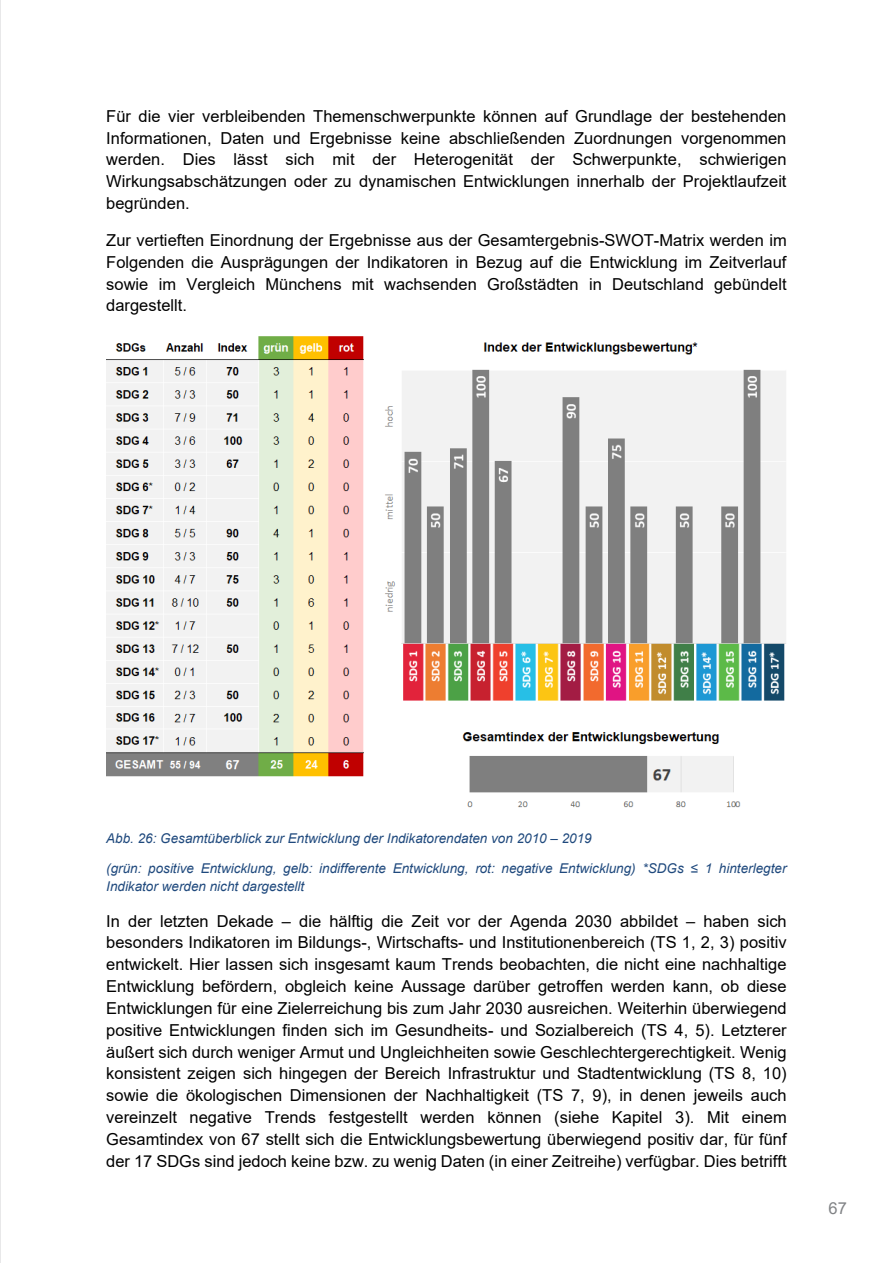
<style>
.page{position:relative;width:893px;height:1263px;background:#fff}
.page>*{position:absolute;margin:0;border:0;box-sizing:border-box;transform-origin:0 0}
.t1{font:16.5px/21.8px "Arial";color:#000;text-align:justify}
.t2{font:16.5px "Arial";color:#808285}
.t3{font:italic 13.5px/17.9px "Arial";color:#1f497d}
</style>
<div class="page">
<img style="left:106px;top:336px;width:680px;height:472px">
<hr style="left:0;top:0;width:1px;height:1263px;background:#d1d2d4">
<p class="t1" style="left:106px;top:105px;width:682px">Für die vier verbleibenden Themenschwerpunkte können auf Grundlage der bestehenden Informationen, Daten und Ergebnisse keine abschließenden Zuordnungen vorgenommen werden. Dies lässt sich mit der Heterogenität der Schwerpunkte, schwierigen Wirkungsabschätzungen oder zu dynamischen Entwicklungen innerhalb der Projektlaufzeit begründen.</p>
<p class="t1" style="left:106px;top:229px;width:682px">Zur vertieften Einordnung der Ergebnisse aus der Gesamtergebnis-SWOT-Matrix werden im Folgenden die Ausprägungen der Indikatoren in Bezug auf die Entwicklung im Zeitverlauf sowie im Vergleich Münchens mit wachsenden Großstädten in Deutschland gebündelt dargestellt.</p>
<p class="t3" style="left:106px;top:829px;width:487px">Abb. 26: Gesamtüberblick zur Entwicklung der Indikatorendaten von 2010 – 2019</p>
<p class="t3" style="left:106px;top:860px;width:682px">(grün: positive Entwicklung, gelb: indifferente Entwicklung, rot: negative Entwicklung) *SDGs ≤ 1 hinterlegter<br>Indikator werden nicht dargestellt</p>
<p class="t1" style="left:106px;top:910px;width:682px">In der letzten Dekade – die hälftig die Zeit vor der Agenda 2030 abbildet – haben sich besonders Indikatoren im Bildungs-, Wirtschafts- und Institutionenbereich (TS 1, 2, 3) positiv entwickelt. Hier lassen sich insgesamt kaum Trends beobachten, die nicht eine nachhaltige Entwicklung befördern, obgleich keine Aussage darüber getroffen werden kann, ob diese Entwicklungen für eine Zielerreichung bis zum Jahr 2030 ausreichen. Weiterhin überwiegend positive Entwicklungen finden sich im Gesundheits- und Sozialbereich (TS 4, 5). Letzterer äußert sich durch weniger Armut und Ungleichheiten sowie Geschlechtergerechtigkeit. Wenig konsistent zeigen sich hingegen der Bereich Infrastruktur und Stadtentwicklung (TS 8, 10) sowie die ökologischen Dimensionen der Nachhaltigkeit (TS 7, 9), in denen jeweils auch vereinzelt negative Trends festgestellt werden können (siehe Kapitel 3). Mit einem Gesamtindex von 67 stellt sich die Entwicklungsbewertung überwiegend positiv dar, für fünf der 17 SDGs sind jedoch keine bzw. zu wenig Daten (in einer Zeitreihe) verfügbar. Dies betrifft</p>
<p class="t2" style="left:828px;top:1196px;width:20px">67</p>
</div>
